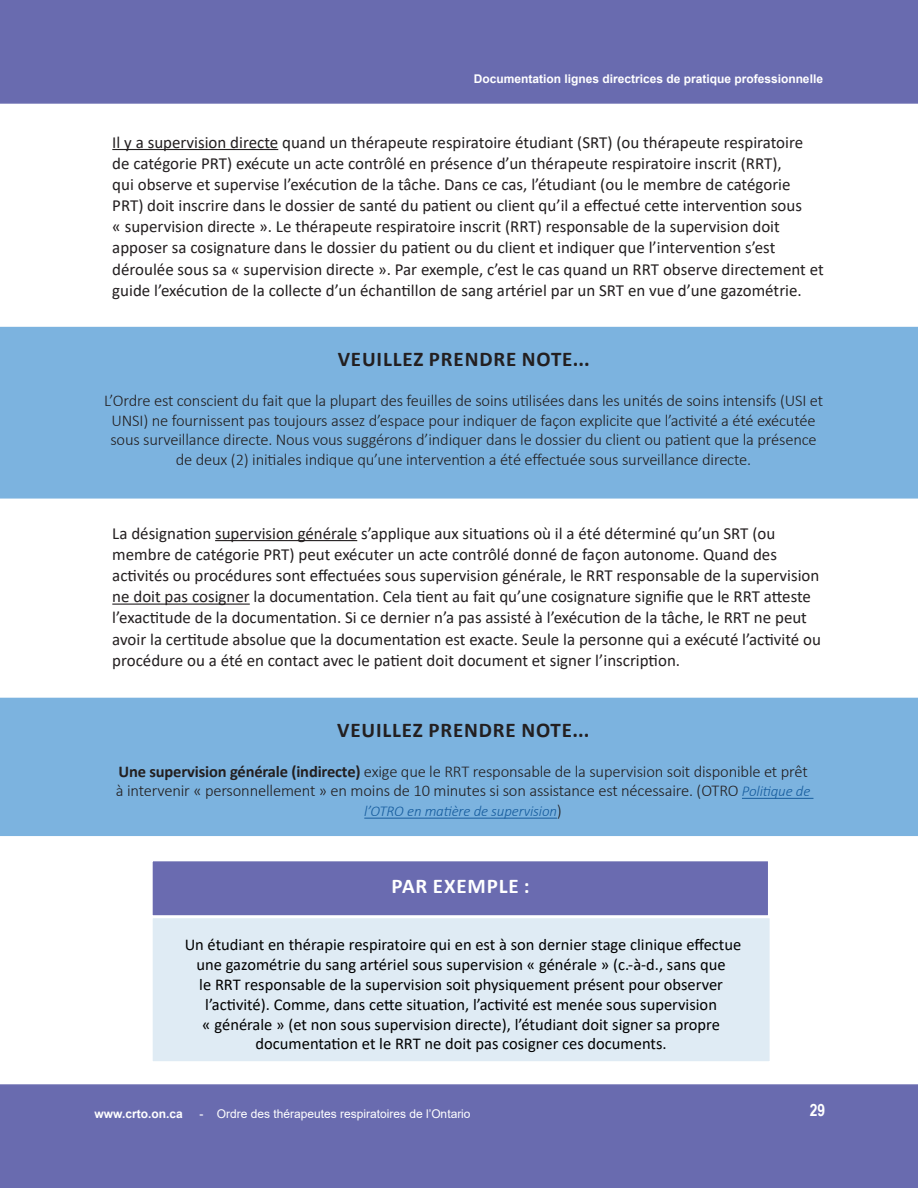
<style>
.page{position:relative;width:918px;height:1188px;background:#fff}
.page>*{position:absolute;margin:0;border:0;box-sizing:border-box;transform-origin:0 0}
.Page_Section_Title{font:700 21px "Calibri";letter-spacing:.04em;color:#231f20}
.Page_Section_Title-2{font:700 21px "Calibri";letter-spacing:.04em;color:#fff}
.Page_Header_Subtext{font:16.95px/21.1px "Calibri";color:#231f20}
.t1{font:700 16.95px "Arial Narrow";color:#fff}
.Page_Section_Title-3{font:300 16.5px/19.8px "Calibri";letter-spacing:-.01em;color:#231f20;text-align:center}
.Page_Section_Title-4{font:16.5px/19.8px "Calibri";color:#000;text-align:center}
.Page_Section_Title-5{font:italic 300 15px "Calibri";letter-spacing:-.01em;color:#175d9e}
.t2{font:700 12px "Arial";color:#fff}
.t3{font:12px "Arial";color:#fff}
.s1{font-weight:700}
.s2{font-style:italic;font-size:15px;color:#175d9e}
.s3{font-style:normal;font-size:16.5px;color:#231f20}
</style>
<div class="page">
<div style="left:0;top:1084px;width:918px;height:104px;background:#696baf"></div>
<div style="left:0;top:0;width:918px;height:104px;background:#696baf"></div>
<hr style="left:112px;top:149px;width:166px;height:1px;background:#231f20">
<div style="left:0;top:327px;width:918px;height:172px;background:#7cb3df"></div>
<hr style="left:215px;top:540px;width:142px;height:1px;background:#231f20">
<hr style="left:112px;top:604px;width:138px;height:1px;background:#231f20">
<div style="left:0;top:698px;width:918px;height:138px;background:#7cb3df"></div>
<div style="left:152px;top:861px;width:617px;height:55px;background:#6a6bb0"></div>
<div style="left:151px;top:860px;width:618px;height:57px;border:2px solid #fff"></div>
<div style="left:152px;top:917px;width:618px;height:145px;background:#dfebf4"></div>
<div style="left:151px;top:917px;width:620px;height:146px;border:2px solid #fff"></div>
<p class="t2" style="left:474px;top:70px;width:351px">Documentation lignes directrices de pratique professionnelle</p>
<p class="Page_Header_Subtext" style="left:112px;top:131px;width:713px">Il y a supervision directe quand un thérapeute respiratoire étudiant (SRT) (ou thérapeute respiratoire de catégorie PRT) exécute un acte contrôlé en présence d’un thérapeute respiratoire inscrit (RRT),<br>qui observe et supervise l’exécution de la tâche. Dans ce cas, l’étudiant (ou le membre de catégorie PRT) doit inscrire dans le dossier de santé du patient ou client qu’il a effectué cette intervention sous<br>« supervision directe ». Le thérapeute respiratoire inscrit (RRT) responsable de la supervision doit apposer sa cosignature dans le dossier du patient ou du client et indiquer que l’intervention s’est déroulée sous sa « supervision directe ». Par exemple, c’est le cas quand un RRT observe directement et guide l’exécution de la collecte d’un échantillon de sang artériel par un SRT en vue d’une gazométrie.</p>
<p class="Page_Section_Title" style="left:338px;top:344px;width:254px">VEUILLEZ PRENDRE NOTE...</p>
<p class="Page_Section_Title-3" style="left:104px;top:390px;width:721px">L’Ordre est conscient du fait que la plupart des feuilles de soins utilisées dans les unités de soins intensifs (USI et UNSI) ne fournissent pas toujours assez d’espace pour indiquer de façon explicite que l’activité a été exécutée sous surveillance directe. Nous vous suggérons d’indiquer dans le dossier du client ou patient que la présence de deux (2) initiales indique qu’une intervention a été effectuée sous surveillance directe.</p>
<p class="Page_Header_Subtext" style="left:112px;top:522px;width:710px">La désignation supervision générale s’applique aux situations où il a été déterminé qu’un SRT (ou membre de catégorie PRT) peut exécuter un acte contrôlé donné de façon autonome. Quand des activités ou procédures sont effectuées sous supervision générale, le RRT responsable de la supervision ne doit pas cosigner la documentation. Cela tient au fait qu’une cosignature signifie que le RRT atteste l’exactitude de la documentation. Si ce dernier n’a pas assisté à l’exécution de la tâche, le RRT ne peut avoir la certitude absolue que la documentation est exacte. Seule la personne qui a exécuté l’activité ou procédure ou a été en contact avec le patient doit document et signer l’inscription.</p>
<p class="Page_Section_Title" style="left:337px;top:715px;width:254px">VEUILLEZ PRENDRE NOTE...</p>
<p class="Page_Section_Title-3" style="left:116px;top:761px;width:696px;text-align:left"><span class="s1">Une supervision générale (indirecte)</span> exige que le RRT responsable de la supervision soit disponible et prêt à intervenir « personnellement » en moins de 10 minutes si son assistance est nécessaire. (OTRO <span class="s2">Politique de</span></p>
<p class="Page_Section_Title-5" style="left:364px;top:802px;width:199px">l’OTRO en matière de supervision<span class="s3">)</span></p>
<p class="Page_Section_Title-2" style="left:391px;top:872px;width:140px">PAR EXEMPLE :</p>
<p class="Page_Section_Title-4" style="left:185px;top:935px;width:558px">Un étudiant en thérapie respiratoire qui en est à son dernier stage clinique effectue une gazométrie du sang artériel sous supervision « générale » (c.-à-d., sans que<br>le RRT responsable de la supervision soit physiquement présent pour observer l’activité). Comme, dans cette situation, l’activité est menée sous supervision<br>« générale » (et non sous supervision directe), l’étudiant doit signer sa propre documentation et le RRT ne doit pas cosigner ces documents.</p>
<p class="t2" style="left:94px;top:1105px;width:90px">www.crto.on.ca</p>
<p class="t3" style="left:199px;top:1106px;width:273px">- Ordre des thérapeutes respiratoires de l’Ontario</p>
<p class="t1" style="left:810px;top:1097px;width:17px">29</p>
</div>
